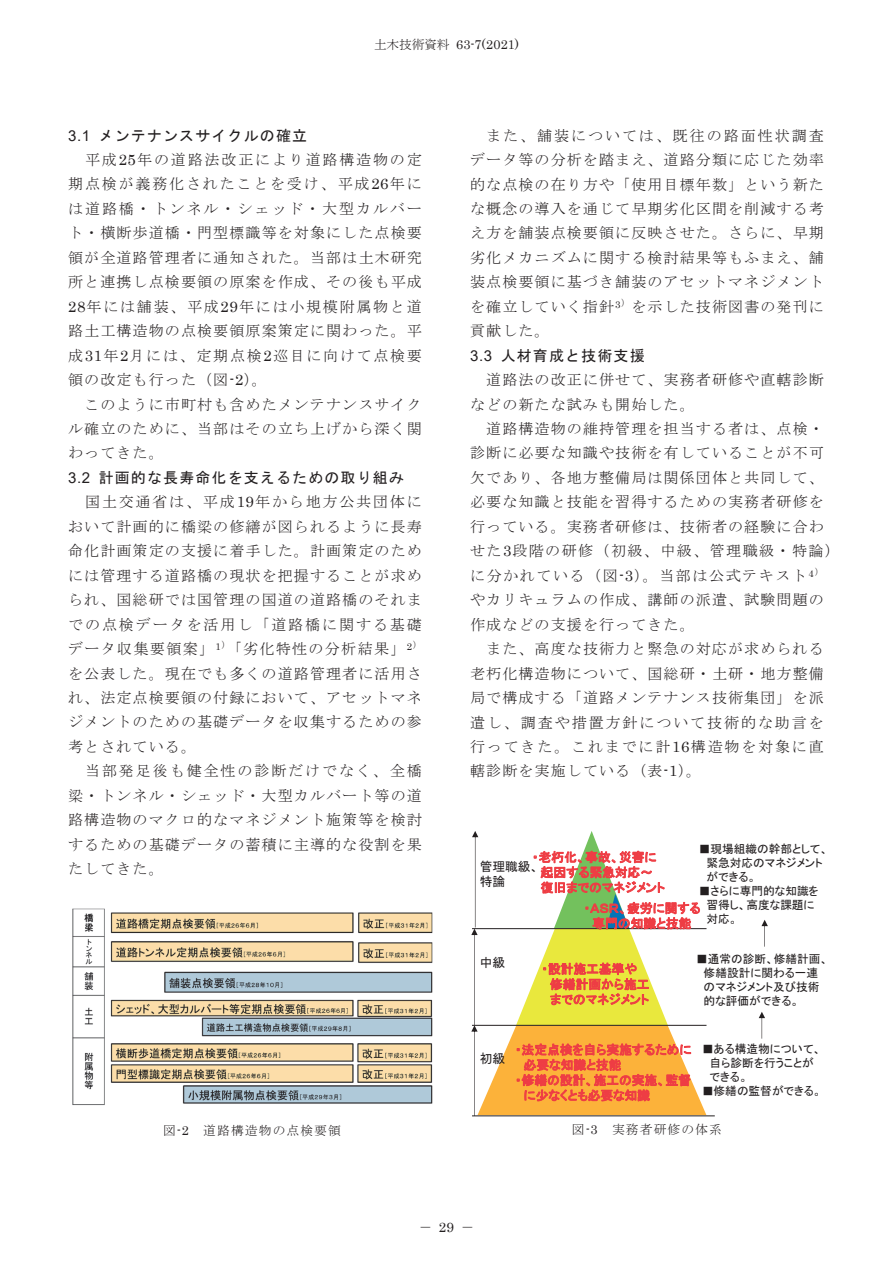
<style>
.page{position:relative;width:893px;height:1263px;background:#fff}
.page>*{position:absolute;margin:0;border:0;box-sizing:border-box;transform-origin:0 0}
.t1{font:15px/24.5px "MS Mincho";letter-spacing:.07em;color:#231f20;text-align:justify}
.t2{font:15px "MS Gothic";letter-spacing:.07em;color:#231f20}
.t3{font:13.5px "MS Mincho";color:#231f20}
.t4{font:12.75px/15.1px "MS P Gothic";color:#ee3d44}
.t5{font:12.75px "MS Mincho";letter-spacing:.085em;color:#231f20}
.t6{font:12.75px "Century";letter-spacing:.01em;color:#231f20}
.t7{font:12.75px/15.1px "MS P Gothic";color:#231f20}
.t8{font:11.7px/14px "MS P Gothic";color:#231f20}
.s1{font-family:"MS Mincho"}
.s2{font-family:"Arial"}
.s3{font-family:"Century"}
</style>
<div class="page">
<img style="left:72px;top:908px;width:361px;height:198px">
<hr style="left:472px;top:1115px;width:243px;height:1px;background:#231f20">
<svg style="left:471px;top:831px;width:235px;height:285px"></svg>
<svg style="left:761px;top:920px;width:7px;height:27px"></svg>
<svg style="left:759px;top:1012px;width:6px;height:27px"></svg>
<p class="t6" style="left:374px;top:34px;width:147px"><span class="s1">土木技術資料</span> 63-7(2021)</p>
<p class="t6" style="left:452px;top:35px;width:36px">63<span class="s1">-</span>7<span class="s1">(</span></p>
<p class="t2" style="left:68px;top:128px;width:240px"><span class="s2">3.1</span> メンテナンスサイクルの確立</p>
<p class="t1" style="left:68px;top:147px;width:355px;text-indent:17px">平成<span class="s3">25</span>年の道路法改正により道路構造物の定期点検が義務化されたことを受け、平成<span class="s3">26</span>年には道路橋・トンネル・シェッド・大型カルバート・横断歩道橋・門型標識等を対象にした点検要領が全道路管理者に通知された。当部は土木研究所と連携し点検要領の原案を作成、その後も平成<span class="s3">28</span>年には舗装、平成<span class="s3">29</span>年には小規模附属物と道路土工構造物の点検要領原案策定に関わった。平成<span class="s3">31</span>年<span class="s3">2</span>月には、定期点検<span class="s3">2</span>巡目に向けて点検要領の改定も行った（図<span class="s3">-2</span>）。</p>
<p class="t1" style="left:68px;top:392px;width:355px;text-indent:16px">このように市町村も含めたメンテナンスサイクル確立のために、当部はその立ち上げから深く関わってきた。</p>
<p class="t2" style="left:68px;top:470px;width:337px"><span class="s2">3.2</span> 計画的な長寿命化を支えるための取り組み</p>
<p class="t1" style="left:68px;top:490px;width:355px;text-indent:17px">国土交通省は、平成<span class="s3">19</span>年から地方公共団体において計画的に橋梁の修繕が図られるように長寿命化計画策定の支援に着手した。計画策定のためには管理する道路橋の現状を把握することが求められ、国総研では国管理の国道の道路橋のそれまでの点検データを活用し「道路橋に関する基礎データ収集要領案」<sup>1</sup><sup>）</sup>「劣化特性の分析結果」<sup>2</sup><sup>）</sup>を公表した。現在でも多くの道路管理者に活用され、法定点検要領の付録において、アセットマネジメントのための基礎データを収集するための参考とされている。</p>
<p class="t1" style="left:68px;top:759px;width:355px;text-indent:17px">当部発足後も健全性の診断だけでなく、全橋梁・トンネル・シェッド・大型カルバート等の道路構造物のマクロ的なマネジメント施策等を検討するための基礎データの蓄積に主導的な役割を果たしてきた。</p>
<p class="t1" style="left:470px;top:123px;width:355px;text-indent:16px">また、舗装については、既往の路面性状調査データ等の分析を踏まえ、道路分類に応じた効率的な点検の在り方や「使用目標年数」という新たな概念の導入を通じて早期劣化区間を削減する考え方を舗装点検要領に反映させた。さらに、早期劣化メカニズムに関する検討結果等もふまえ、舗装点検要領に基づき舗装のアセットマネジメントを確立していく指針<sup>3</sup><sup>）</sup>を示した技術図書の発刊に貢献した。</p>
<p class="t2" style="left:470px;top:348px;width:176px"><span class="s2">3.3</span> 人材育成と技術支援</p>
<p class="t1" style="left:470px;top:367px;width:355px;text-indent:16px">道路法の改正に併せて、実務者研修や直轄診断などの新たな試みも開始した。</p>
<p class="t1" style="left:470px;top:416px;width:371px;text-align:left;text-indent:16px">道路構造物の維持管理を担当する者は、点検・診断に必要な知識や技術を有していることが不可欠であり、各地方整備局は関係団体と共同して、必要な知識と技能を習得するための実務者研修を行っている。実務者研修は、技術者の経験に合わせた<span class="s3">3</span>段階の研修（初級、中級、管理職級・特論）に分かれている（図<span class="s3">-3</span>）。当部は公式テキスト<sup>4</sup><sup>）</sup>やカリキュラムの作成、講師の派遣、試験問題の作成などの支援を行ってきた。</p>
<p class="t1" style="left:470px;top:636px;width:355px;text-indent:16px">また、高度な技術力と緊急の対応が求められる老朽化構造物について、国総研・土研・地方整備局で構成する「道路メンテナンス技術集団」を派遣し、調査や措置方針について技術的な助言を行ってきた。これまでに計<span class="s3">16</span>構造物を対象に直轄診断を実施している（表<span class="s3">-1</span>）。</p>
<p class="t8" style="left:706px;top:842px;width:123px;text-indent:-8px">■現場組織の幹部として、緊急対応のマネジメントができる。</p>
<p class="t8" style="left:706px;top:883px;width:114px;text-indent:-8px">■さらに専門的な知識を習得し、高度な課題に対応。</p>
<p class="t8" style="left:704px;top:952px;width:126px;text-indent:-8px">■通常の診断、修繕計画、修繕設計に関わる一連のマネジメント及び技術的な評価ができる。</p>
<p class="t8" style="left:710px;top:1041px;width:113px;text-indent:-8px">■ある構造物について、自ら診断を行うことができる。</p>
<p class="t8" style="left:702px;top:1083px;width:121px">■修繕の監督ができる。</p>
<p class="t4" style="left:541px;top:849px;width:126px;text-indent:-9px">・老朽化、事故、災害に起因する緊急対応～復旧までのマネジメント</p>
<p class="t7" style="left:480px;top:858px;width:61px">管理職級、特論</p>
<p class="t4" style="left:584px;top:900px;width:118px;text-align:center">・ＡＳＲ、疲労に関する専門の知識と技能</p>
<p class="t7" style="left:480px;top:954px;width:27px">中級</p>
<p class="t4" style="left:550px;top:961px;width:101px;text-indent:-8px">・設計施工基準や修繕計画から施工までのマネジメント</p>
<p class="t4" style="left:515px;top:1042px;width:178px">・法定点検を自ら実施するために</p>
<p class="t4" style="left:524px;top:1057px;width:99px">必要な知識と技能</p>
<p class="t4" style="left:515px;top:1072px;width:177px">・修繕の設計、施工の実施、監督</p>
<p class="t4" style="left:524px;top:1088px;width:128px">に少なくとも必要な知識</p>
<p class="t7" style="left:480px;top:1050px;width:27px">初級</p>
<p class="t5" style="left:163px;top:1124px;width:179px">図<span class="s3">-2</span> 道路構造物の点検要領</p>
<p class="t5" style="left:572px;top:1123px;width:152px">図<span class="s3">-3</span> 実務者研修の体系</p>
<p class="t3" style="left:419px;top:1220px;width:57px">－ <span class="s3">29</span> －</p>
</div>
